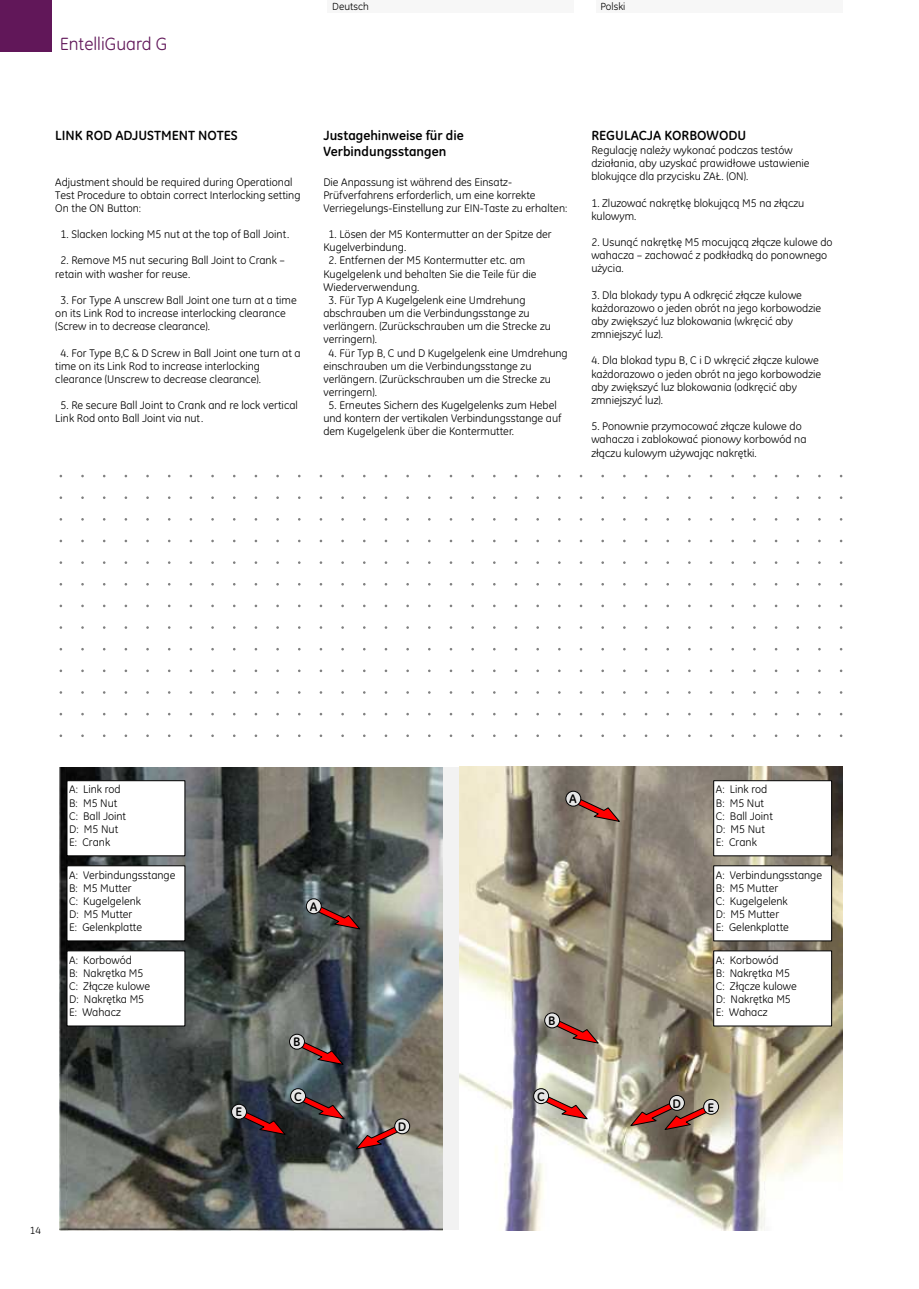
<style>
.page{position:relative;width:919px;height:1289px;background:#fff}
.page>*{position:absolute;margin:0;border:0;box-sizing:border-box;transform-origin:0 0}
.t1{font:18px "GE Inspira";color:#611759}
.t2{font:700 13.5px/15.8px "GE Inspira";color:#000}
.t3{font:700 12.6px "GE Inspira";color:#000}
.t4{font:11.25px/13.2px "GE Inspira";color:#000}
.t5{font:10.5px "GE Inspira";color:#000}
</style>
<div class="page">
<div style="left:0;top:0;width:51px;height:51px;background:#611759"></div>
<div style="left:327px;top:0;width:247px;height:13px;background:#f7f7f7"></div>
<div style="left:595px;top:0;width:247px;height:13px;background:#f7f7f7"></div>
<svg style="left:60px;top:475px;width:782px;height:262px"></svg>
<div style="left:60px;top:766px;width:782px;height:463px;background:#f2f2f2"></div>
<img style="left:59px;top:767px;width:383px;height:463px">
<svg style="left:309px;top:904px;width:51px;height:26px"></svg>
<div style="left:306px;top:898px;width:15px;height:16px;background:#e6e6e6;border:1px solid #000;border-radius:50%"></div>
<svg style="left:292px;top:1039px;width:51px;height:25px"></svg>
<div style="left:289px;top:1033px;width:16px;height:16px;background:#e6e6e6;border:1px solid #000;border-radius:50%"></div>
<svg style="left:293px;top:1093px;width:51px;height:26px"></svg>
<div style="left:290px;top:1088px;width:16px;height:15px;background:#e6e6e6;border:1px solid #000;border-radius:50%"></div>
<svg style="left:234px;top:1109px;width:51px;height:25px"></svg>
<div style="left:231px;top:1103px;width:16px;height:16px;background:#e6e6e6;border:1px solid #000;border-radius:50%"></div>
<svg style="left:355px;top:1124px;width:51px;height:25px"></svg>
<div style="left:394px;top:1118px;width:16px;height:16px;background:#e6e6e6;border:1px solid #000;border-radius:50%"></div>
<svg style="left:66px;top:780px;width:120px;height:76px"></svg>
<svg style="left:66px;top:865px;width:120px;height:76px"></svg>
<svg style="left:66px;top:950px;width:120px;height:76px"></svg>
<img style="left:459px;top:766px;width:383px;height:464px">
<svg style="left:568px;top:796px;width:52px;height:26px"></svg>
<div style="left:565px;top:790px;width:16px;height:16px;background:#e6e6e6;border:1px solid #000;border-radius:50%"></div>
<svg style="left:547px;top:1018px;width:51px;height:26px"></svg>
<div style="left:544px;top:1012px;width:16px;height:16px;background:#e6e6e6;border:1px solid #000;border-radius:50%"></div>
<svg style="left:536px;top:1093px;width:51px;height:27px"></svg>
<div style="left:533px;top:1088px;width:16px;height:15px;background:#e6e6e6;border:1px solid #000;border-radius:50%"></div>
<div style="left:669px;top:1095px;width:15px;height:15px;background:#e6e6e6;border:1px solid #000;border-radius:50%"></div>
<svg style="left:630px;top:1100px;width:85px;height:30px;background:#9d675b"></svg>
<div style="left:703px;top:1098px;width:16px;height:16px;background:#e6e6e6;border:1px solid #000;border-radius:50%"></div>
<svg style="left:712px;top:780px;width:120px;height:76px"></svg>
<svg style="left:712px;top:865px;width:120px;height:76px"></svg>
<svg style="left:712px;top:950px;width:120px;height:76px"></svg>
<h1 class="t1" style="left:60px;top:37px;width:109px">EntelliGuard G</h1>
<p class="t5" style="left:332px;top:2px;width:38px">Deutsch</p>
<p class="t5" style="left:600px;top:2px;width:27px">Polski</p>
<p class="t2" style="left:55px;top:129px;width:184px">LINK ROD ADJUSTMENT NOTES</p>
<p class="t4" style="left:55px;top:176px;width:247px">Adjustment should be required during Operational<br>Test Procedure to obtain correct Interlocking setting<br>On the ON Button:</p>
<p class="t4" style="left:60px;top:228px;width:230px">1. Slacken locking M5 nut at the top of Ball Joint.</p>
<p class="t4" style="left:55px;top:255px;width:231px;text-indent:5px">2. Remove M5 nut securing Ball Joint to Crank – retain with washer for reuse.</p>
<p class="t4" style="left:55px;top:294px;width:243px;text-indent:5px">3. For Type A unscrew Ball Joint one turn at a time on its Link Rod to increase interlocking clearance (Screw in to decrease clearance).</p>
<p class="t4" style="left:55px;top:347px;width:247px;text-indent:5px">4. For Type B,C &amp; D Screw in Ball Joint one turn at a time on its Link Rod to increase interlocking clearance (Unscrew to decrease clearance).</p>
<p class="t4" style="left:55px;top:399px;width:244px;text-indent:5px">5. Re secure Ball Joint to Crank and re lock vertical<br>Link Rod onto Ball Joint via nut.</p>
<p class="t2" style="left:323px;top:129px;width:142px">Justagehinweise für die<br>Verbindungsstangen</p>
<p class="t4" style="left:323px;top:176px;width:245px">Die Anpassung ist während des Einsatz-<br>Prüfverfahrens erforderlich, um eine korrekte<br>Verriegelungs-Einstellung zur EIN-Taste zu erhalten:</p>
<p class="t4" style="left:323px;top:228px;width:230px;text-indent:5px">1. Lösen der M5 Kontermutter an der Spitze der<br>Kugelverbindung.</p>
<p class="t4" style="left:323px;top:255px;width:215px;text-indent:5px">2. Entfernen der M5 Kontermutter etc. am<br>Kugelgelenk und behalten Sie die Teile für die<br>Wiederverwendung.</p>
<p class="t4" style="left:323px;top:294px;width:229px;text-indent:5px">3. Für Typ A Kugelgelenk eine Umdrehung abschrauben um die Verbindungsstange zu verlängern. (Zurückschrauben um die Strecke zu verringern).</p>
<p class="t4" style="left:323px;top:347px;width:246px;text-indent:5px">4. Für Typ B, C und D Kugelgelenk eine Umdrehung einschrauben um die Verbindungsstange zu verlängern. (Zurückschrauben um die Strecke zu verringern).</p>
<p class="t4" style="left:323px;top:399px;width:240px;text-indent:5px">5. Erneutes Sichern des Kugelgelenks zum Hebel und kontern der vertikalen Verbindungsstange auf dem Kugelgelenk über die Kontermutter.</p>
<p class="t2" style="left:591px;top:129px;width:156px">REGULACJA KORBOWODU</p>
<p class="t4" style="left:591px;top:144px;width:220px">Regulację należy wykonać podczas testów działania, aby uzyskać prawidłowe ustawienie blokujące dla przycisku ZAŁ. (ON).</p>
<p class="t4" style="left:591px;top:197px;width:214px">1. Zluzować nakrętkę blokującą M5 na złączu kulowym.</p>
<p class="t4" style="left:591px;top:236px;width:243px">2. Usunąć nakrętkę M5 mocującą złącze kulowe do wahacza – zachować z podkładką do ponownego użycia.</p>
<p class="t4" style="left:591px;top:289px;width:231px">3. Dla blokady typu A odkręcić złącze kulowe każdorazowo o jeden obrót na jego korbowodzie aby zwiększyć luz blokowania (wkręcić aby zmniejszyć luz).</p>
<p class="t4" style="left:591px;top:355px;width:231px">4. Dla blokad typu B, C i D wkręcić złącze kulowe każdorazowo o jeden obrót na jego korbowodzie aby zwiększyć luz blokowania (odkręcić aby zmniejszyć luz).</p>
<p class="t4" style="left:591px;top:420px;width:217px">5. Ponownie przymocować złącze kulowe do wahacza i zablokować pionowy korbowód na złączu kulowym używając nakrętki.</p>
<p class="t4" style="left:69px;top:783px;width:58px">A: Link rod<br>B: M5 Nut<br>C: Ball Joint<br>D: M5 Nut<br>E: Crank</p>
<p class="t4" style="left:69px;top:868px;width:108px">A: Verbindungsstange<br>B: M5 Mutter<br>C: Kugelgelenk<br>D: M5 Mutter<br>E: Gelenkplatte</p>
<p class="t4" style="left:69px;top:954px;width:82px">A: Korbowód<br>B: Nakrętka M5<br>C: Złącze kulowe<br>D: Nakrętka M5<br>E: Wahacz</p>
<p class="t5" style="left:30px;top:1225px;width:13px">14</p>
<p class="t3" style="left:235px;top:1106px;width:8px">E</p>
<p class="t3" style="left:310px;top:901px;width:9px">A</p>
<p class="t3" style="left:293px;top:1036px;width:9px">B</p>
<p class="t3" style="left:294px;top:1091px;width:9px">C</p>
<p class="t3" style="left:397px;top:1121px;width:10px">D</p>
<p class="t3" style="left:569px;top:794px;width:9px">A</p>
<p class="t3" style="left:548px;top:1015px;width:9px">B</p>
<p class="t3" style="left:537px;top:1091px;width:9px">C</p>
<p class="t4" style="left:715px;top:783px;width:58px">A: Link rod<br>B: M5 Nut<br>C: Ball Joint<br>D: M5 Nut<br>E: Crank</p>
<p class="t4" style="left:715px;top:868px;width:108px">A: Verbindungsstange<br>B: M5 Mutter<br>C: Kugelgelenk<br>D: M5 Mutter<br>E: Gelenkplatte</p>
<p class="t4" style="left:715px;top:954px;width:82px">A: Korbowód<br>B: Nakrętka M5<br>C: Złącze kulowe<br>D: Nakrętka M5<br>E: Wahacz</p>
<p class="t3" style="left:672px;top:1098px;width:10px">D</p>
<p class="t3" style="left:707px;top:1102px;width:8px">E</p>
</div>
